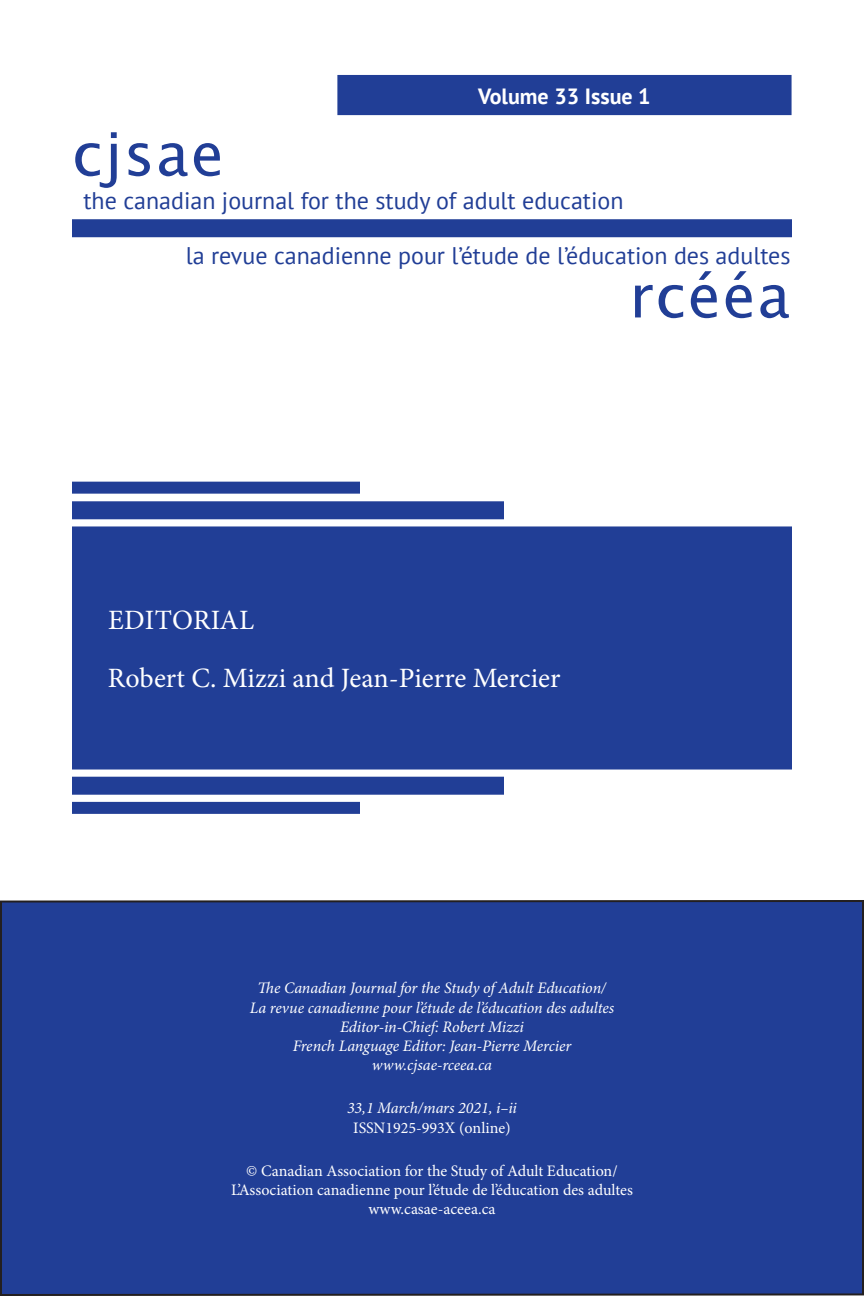
<style>
.page{position:relative;width:864px;height:1296px;background:#fff}
.page>*{position:absolute;margin:0;border:0;box-sizing:border-box;transform-origin:0 0}
.t1{font:60px "Lucida Sans";letter-spacing:.025em;color:#213e96}
.t2{font:28px/57.6px "Minion Pro";color:#fff}
.t3{font:24px "PT Sans";color:#213e96}
.t4{font:700 22px "PT Sans";color:#fff}
.t5{font:italic 16px/19.2px "Minion Pro";letter-spacing:-.005em;color:#fff;text-align:center}
.t6{font:16px/19.2px "Minion Pro";color:#fff;text-align:center}
</style>
<div class="page">
<div style="left:1px;top:901px;width:862px;height:394px;background:#213e96"></div>
<div style="left:0;top:900px;width:864px;height:396px;border:2px solid #231f20"></div>
<div style="left:72px;top:219px;width:720px;height:18px;background:#213e96"></div>
<div style="left:338px;top:76px;width:453px;height:38px;background:#213e96"></div>
<div style="left:337px;top:75px;width:455px;height:40px;border:2px solid #213e96"></div>
<div style="left:72px;top:526px;width:720px;height:244px;background:#213e96;border:4px solid #213e96"></div>
<div style="left:72px;top:482px;width:288px;height:12px;background:#213e96"></div>
<div style="left:72px;top:501px;width:432px;height:18px;background:#213e96"></div>
<div style="left:72px;top:802px;width:288px;height:12px;background:#213e96"></div>
<div style="left:72px;top:777px;width:432px;height:18px;background:#213e96"></div>
<h1 class="t1" style="left:72px;top:120px;width:154px">cjsae</h1>
<h3 class="t4" style="left:478px;top:81px;width:174px">Volume 33 Issue 1</h3>
<h3 class="t3" style="left:84px;top:185px;width:541px">the canadian journal for the study of adult education</h3>
<h3 class="t3" style="left:186px;top:240px;width:606px">la revue canadienne pour l’étude de l’éducation des adultes</h3>
<h1 class="t1" style="left:629px;top:262px;width:163px">rcééa</h1>
<h2 class="t2" style="left:108px;top:592px;width:454px">EDITORIAL<br>Robert C. Mizzi and Jean-Pierre Mercier</h2>
<p class="t5" style="left:250px;top:979px;width:366px">The Canadian Journal for the Study of Adult Education/ La revue canadienne pour l’étude de l’éducation des adultes Editor‑in‑Chief: Robert Mizzi<br>French Language Editor: Jean-Pierre Mercier www.cjsae-rceea.ca</p>
<p class="t5" style="left:347px;top:1099px;width:171px">33,1 March/mars 2021, i–ii</p>
<p class="t6" style="left:353px;top:1118px;width:159px">ISSN1925‑993X (online)</p>
<p class="t6" style="left:231px;top:1161px;width:403px">© Canadian Association for the Study of Adult Education/<br>L’Association canadienne pour l’étude de l’éducation des adultes www.casae-aceea.ca</p>
</div>
